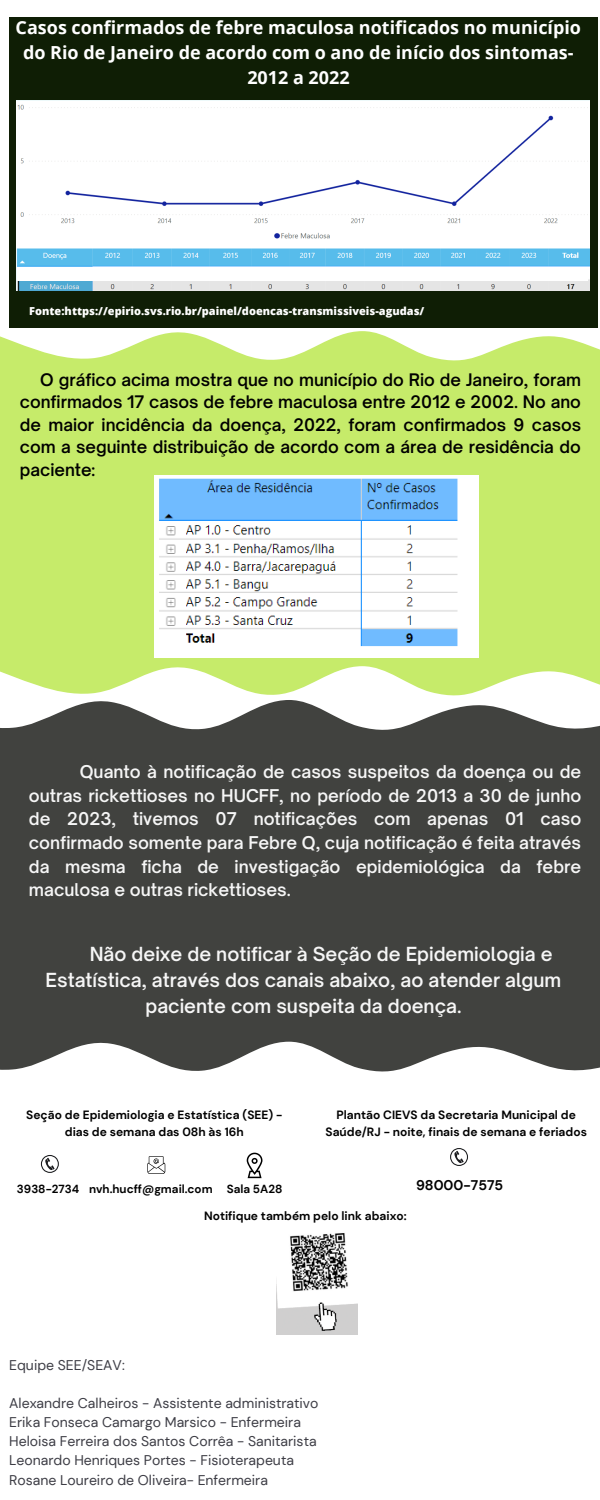
<style>
.page{position:relative;width:600px;height:1500px;background:#fff}
.page>*{position:absolute;margin:0;border:0;box-sizing:border-box;transform-origin:0 0}
.t1{font:600 18.6px "Open Sauce One";color:#f6f6f6}
.t2{font:700 18px/24.8px "Open Sans";color:#fff;text-align:center}
.t3{font:600 16.9px/23.6px "Open Sauce One";color:#f6f6f6;text-align:justify}
.t4{font:600 16.6px/22.5px "Open Sauce One";color:#000;text-align:justify}
.t5{font:14px "DM Sans";color:#3d3d45}
.t6{font:700 14px "DM Sans";color:#000}
.t7{font:700 12px/16.5px "DM Sans";color:#000;text-align:center}
.t8{font:700 11.7px "DM Sans";color:#000}
.t9{font:800 11px "Open Sans";color:#fff}
</style>
<div class="page">
<svg style="left:0;top:327px;width:600px;height:369px;background:#ccec7c"></svg>
<div style="left:9px;top:17px;width:589px;height:310px;background:#0f1e05"></div>
<img style="left:17px;top:101px;width:573px;height:190px">
<div style="left:17px;top:267px;width:571px;height:13px;background:#fff"></div>
<img style="left:155px;top:476px;width:324px;height:181px">
<svg style="left:0;top:700px;width:600px;height:372px;background:#50514e"></svg>
<svg style="left:147px;top:1156px;width:18px;height:18px"></svg>
<svg style="left:247px;top:1153px;width:15px;height:25px"></svg>
<svg style="left:41px;top:1155px;width:18px;height:18px"></svg>
<svg style="left:450px;top:1148px;width:18px;height:18px"></svg>
<img style="left:277px;top:1233px;width:80px;height:101px">
<p class="t2" style="left:16px;top:15px;width:567px">Casos confirmados de febre maculosa notificados no município do Rio de Janeiro de acordo com o ano de início dos sintomas-<br>2012 a 2022</p>
<p class="t9" style="left:29px;top:304px;width:397px">Fonte:https://epirio.svs.rio.br/painel/doencas-transmissiveis-agudas/</p>
<p class="t4" style="left:20px;top:368px;width:563px;text-indent:20px">O gráfico acima mostra que no município do Rio de Janeiro, foram confirmados 17 casos de febre maculosa entre 2012 e 2002. No ano de maior incidência da doença, 2022, foram confirmados 9 casos com a seguinte distribuição de acordo com a área de residência do paciente:</p>
<p class="t3" style="left:29px;top:760px;width:554px;text-indent:51px">Quanto à notificação de casos suspeitos da doença ou de outras rickettioses no HUCFF, no período de 2013 a 30 de junho de 2023, tivemos 07 notificações com apenas 01 caso confirmado somente para Febre Q, cuja notificação é feita através da mesma ficha de investigação epidemiológica da febre maculosa e outras rickettioses.</p>
<p class="t1" style="left:90px;top:942px;width:465px">Não deixe de notificar à Seção de Epidemiologia e</p>
<p class="t1" style="left:46px;top:968px;width:517px">Estatística, através dos canais abaixo, ao atender algum</p>
<p class="t1" style="left:145px;top:994px;width:318px">paciente com suspeita da doença.</p>
<p class="t7" style="left:26px;top:1107px;width:258px">Seção de Epidemiologia e Estatística (SEE) - dias de semana das 08h às 16h</p>
<p class="t8" style="left:17px;top:1181px;width:64px">3938-2734</p>
<p class="t8" style="left:89px;top:1181px;width:125px">nvh.hucff@gmail.com</p>
<p class="t8" style="left:227px;top:1181px;width:57px">Sala 5A28</p>
<p class="t7" style="left:326px;top:1107px;width:263px">Plantão CIEVS da Secretaria Municipal de<br>Saúde/RJ - noite, finais de semana e feriados</p>
<p class="t6" style="left:416px;top:1177px;width:89px">98000-7575</p>
<p class="t7" style="left:204px;top:1208px;width:204px">Notifique também pelo link abaixo:</p>
<p class="t5" style="left:9px;top:1356px;width:117px">Equipe SEE/SEAV:</p>
<p class="t5" style="left:9px;top:1394px;width:311px">Alexandre Calheiros - Assistente administrativo</p>
<p class="t5" style="left:9px;top:1413px;width:293px">Erika Fonseca Camargo Marsico - Enfermeira</p>
<p class="t5" style="left:9px;top:1432px;width:309px">Heloisa Ferreira dos Santos Corrêa - Sanitarista</p>
<p class="t5" style="left:9px;top:1452px;width:286px">Leonardo Henriques Portes - Fisioterapeuta</p>
<p class="t5" style="left:9px;top:1471px;width:260px">Rosane Loureiro de Oliveira- Enfermeira</p>
</div>
